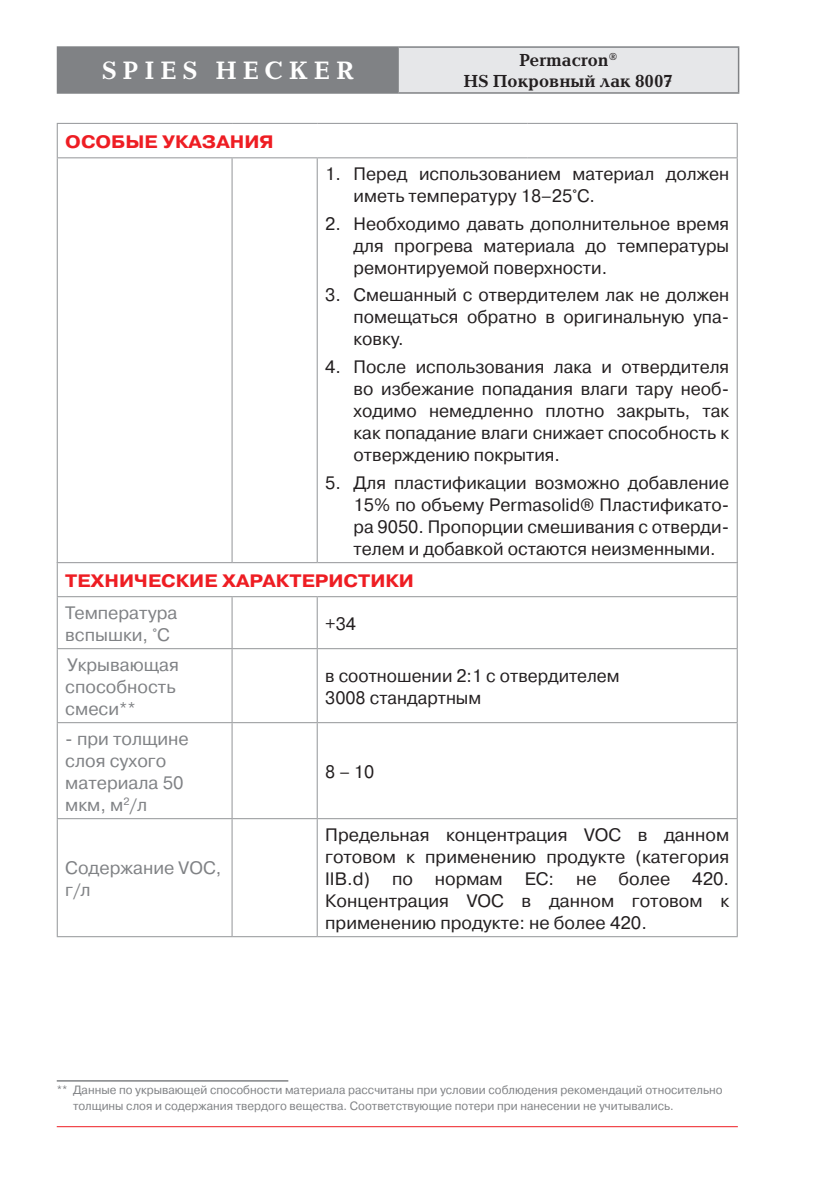
<style>
.page{position:relative;width:823px;height:1191px;background:#fff}
.page>*{position:absolute;margin:0;border:0;box-sizing:border-box;transform-origin:0 0}
.t1{font:700 26px "Baltica C";color:#fff}
.t2{font:18px/22px "Pragmatica C";color:#231f20;text-align:justify}
.t3{font:18px/22px "Pragmatica C";color:#808285}
.t4{font:700 18px "Pragmatica C";color:#ee1d23;scale:1.1 1}
.t5{font:700 18px/21.6px "Baltica C";color:#231f20;text-align:center}
.t6{font:12px/16px "Pragmatica C";color:#808285}
</style>
<div class="page">
<hr style="left:57px;top:1126px;width:680px;height:1px;background:#ee1d23">
<div style="left:57px;top:47px;width:341px;height:46px;background:#808285"></div>
<div style="left:398px;top:47px;width:340px;height:46px;background:#e6e7e9"></div>
<hr style="left:57px;top:46px;width:341px;height:2px;background:#808285">
<hr style="left:57px;top:92px;width:341px;height:2px;background:#808285">
<hr style="left:398px;top:46px;width:341px;height:2px;background:#808285">
<hr style="left:737px;top:48px;width:2px;height:44px;background:#808285">
<hr style="left:398px;top:92px;width:341px;height:2px;background:#808285">
<hr style="left:57px;top:1080px;width:231px;height:1px;background:#808285">
<hr style="left:57px;top:123px;width:175px;height:1px;background:#939598">
<hr style="left:57px;top:124px;width:1px;height:33px;background:#939598">
<hr style="left:232px;top:123px;width:85px;height:1px;background:#939598">
<hr style="left:317px;top:123px;width:210px;height:1px;background:#939598">
<hr style="left:527px;top:123px;width:210px;height:1px;background:#939598">
<hr style="left:736px;top:124px;width:1px;height:33px;background:#939598">
<hr style="left:57px;top:157px;width:175px;height:1px;background:#939598">
<hr style="left:232px;top:157px;width:85px;height:1px;background:#939598">
<hr style="left:317px;top:157px;width:210px;height:1px;background:#939598">
<hr style="left:527px;top:157px;width:210px;height:1px;background:#939598">
<hr style="left:57px;top:158px;width:1px;height:404px;background:#939598">
<hr style="left:231px;top:158px;width:1px;height:404px;background:#939598">
<hr style="left:316px;top:158px;width:1px;height:404px;background:#939598">
<hr style="left:736px;top:158px;width:1px;height:404px;background:#939598">
<hr style="left:57px;top:562px;width:175px;height:1px;background:#939598">
<hr style="left:57px;top:563px;width:1px;height:33px;background:#939598">
<hr style="left:232px;top:562px;width:85px;height:1px;background:#939598">
<hr style="left:317px;top:562px;width:420px;height:1px;background:#939598">
<hr style="left:736px;top:563px;width:1px;height:33px;background:#939598">
<hr style="left:57px;top:596px;width:175px;height:1px;background:#939598">
<hr style="left:57px;top:597px;width:1px;height:51px;background:#939598">
<hr style="left:232px;top:596px;width:85px;height:1px;background:#939598">
<hr style="left:231px;top:597px;width:1px;height:51px;background:#939598">
<hr style="left:317px;top:596px;width:420px;height:1px;background:#939598">
<hr style="left:316px;top:597px;width:1px;height:51px;background:#939598">
<hr style="left:736px;top:597px;width:1px;height:51px;background:#939598">
<hr style="left:57px;top:648px;width:175px;height:1px;background:#939598">
<hr style="left:57px;top:649px;width:1px;height:73px;background:#939598">
<hr style="left:232px;top:648px;width:85px;height:1px;background:#939598">
<hr style="left:231px;top:649px;width:1px;height:73px;background:#939598">
<hr style="left:317px;top:648px;width:420px;height:1px;background:#939598">
<hr style="left:316px;top:649px;width:1px;height:73px;background:#939598">
<hr style="left:736px;top:649px;width:1px;height:73px;background:#939598">
<hr style="left:57px;top:722px;width:175px;height:1px;background:#939598">
<hr style="left:57px;top:723px;width:1px;height:95px;background:#939598">
<hr style="left:232px;top:722px;width:85px;height:1px;background:#939598">
<hr style="left:231px;top:723px;width:1px;height:95px;background:#939598">
<hr style="left:317px;top:722px;width:420px;height:1px;background:#939598">
<hr style="left:316px;top:723px;width:1px;height:95px;background:#939598">
<hr style="left:736px;top:723px;width:1px;height:95px;background:#939598">
<hr style="left:57px;top:818px;width:175px;height:1px;background:#939598">
<hr style="left:57px;top:819px;width:1px;height:117px;background:#939598">
<hr style="left:232px;top:818px;width:85px;height:1px;background:#939598">
<hr style="left:231px;top:819px;width:1px;height:117px;background:#939598">
<hr style="left:317px;top:818px;width:420px;height:1px;background:#939598">
<hr style="left:316px;top:819px;width:1px;height:117px;background:#939598">
<hr style="left:736px;top:819px;width:1px;height:117px;background:#939598">
<hr style="left:57px;top:936px;width:175px;height:1px;background:#939598">
<hr style="left:232px;top:936px;width:85px;height:1px;background:#939598">
<hr style="left:317px;top:936px;width:420px;height:1px;background:#939598">
<h1 class="t1" style="left:102px;top:57px;width:253px">S P I E S H E C K E R</h1>
<p class="t5" style="left:463px;top:50px;width:211px">Permacron<sup>®<br></sup>HS Покровный лак 8007</p>
<p class="t4" style="left:65px;top:131px;width:191px">ОСОБЫЕ УКАЗАНИЯ</p>
<p class="t2" style="left:353px;top:163px;width:377px;text-indent:-28px">1. Перед использованием материал должен иметь температуру 18–25°C.</p>
<p class="t2" style="left:353px;top:212px;width:377px;text-indent:-28px">2. Необходимо давать дополнительное время для прогрева материала до температуры ремонтируемой поверхности.</p>
<p class="t2" style="left:353px;top:284px;width:377px;text-indent:-28px">3. Смешанный с отвердителем лак не должен помещаться обратно в оригинальную упа&shy;ковку.</p>
<p class="t2" style="left:353px;top:356px;width:377px;text-indent:-28px">4. После использования лака и отвердителя во избежание попадания влаги тару необ&shy;ходимо немедленно плотно закрыть, так как попадание влаги снижает способность к отверждению покрытия.</p>
<p class="t2" style="left:353px;top:471px;width:377px;text-indent:-28px">5. Для пластификации возможно добавление 15% по объему Permasolid® Пластификато&shy;ра 9050. Пропорции смешивания с отверди&shy;телем и добавкой остаются неизменными.</p>
<p class="t4" style="left:65px;top:570px;width:318px">ТЕХНИЧЕСКИЕ ХАРАКТЕРИСТИКИ</p>
<p class="t3" style="left:65px;top:601px;width:113px">Температура вспышки, °C</p>
<p class="t2" style="left:325px;top:612px;width:32px">+34</p>
<p class="t3" style="left:65px;top:653px;width:115px">Укрывающая способность смеси**</p>
<p class="t2" style="left:325px;top:664px;width:296px">в соотношении 2:1 с отвердителем<br>3008 стандартным</p>
<p class="t3" style="left:65px;top:727px;width:125px">- при толщине слоя сухого материала 50 мкм, м<sup>2</sup>/л</p>
<p class="t2" style="left:325px;top:760px;width:50px">8 – 10</p>
<p class="t3" style="left:65px;top:856px;width:158px">Содержание VOC, г/л</p>
<p class="t2" style="left:325px;top:823px;width:405px">Предельная концентрация VOC в данном готовом к применению продукте (категория IIB.d) по нормам ЕС: не более 420.<br>Концентрация VOC в данном готовом к применению продукте: не более 420.</p>
<p class="t6" style="left:73px;top:1081px;width:650px;text-indent:-16px">** Данные по укрывающей способности материала рассчитаны при условии соблюдения рекомендаций относительно толщины слоя и содержания твердого вещества. Соответствующие потери при нанесении не учитывались.</p>
</div>
